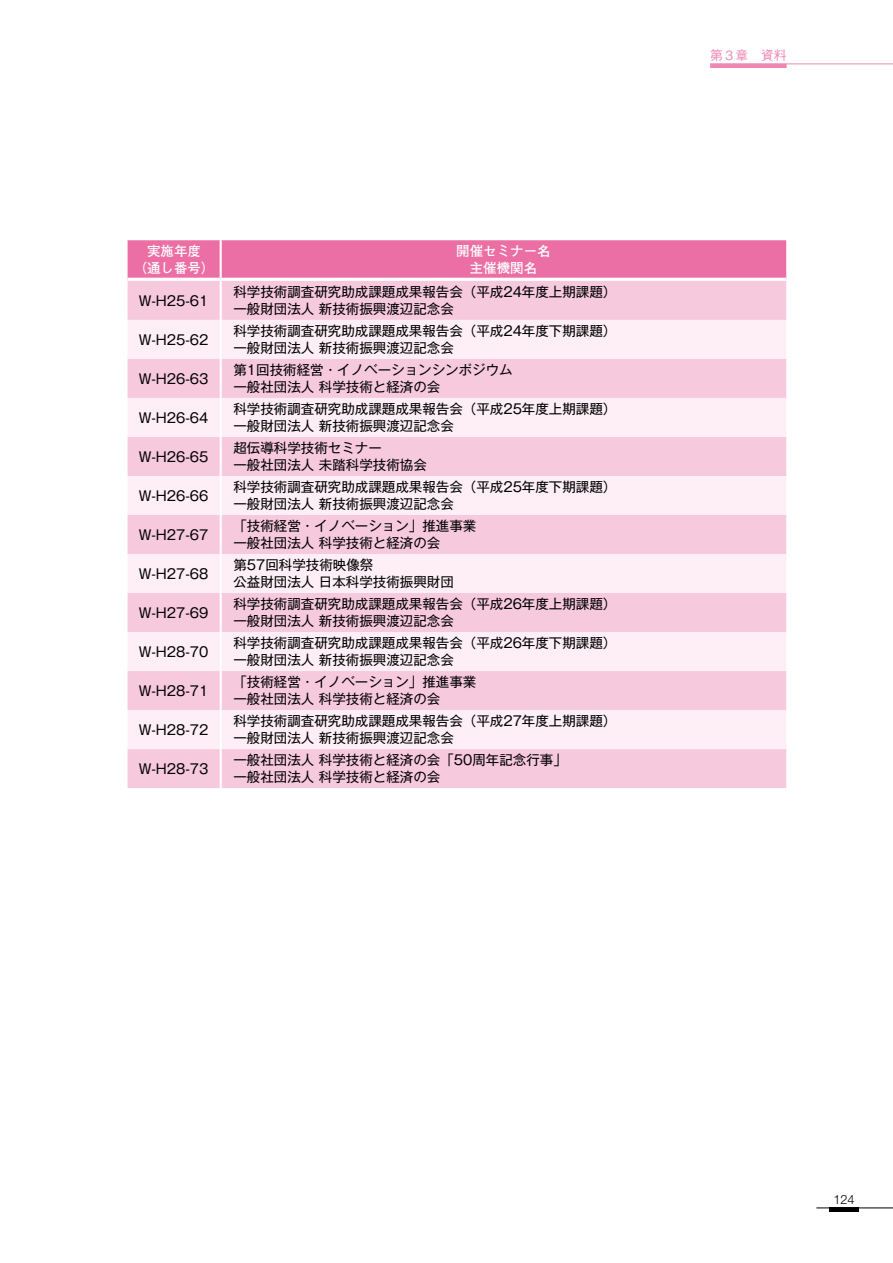
<style>
.page{position:relative;width:893px;height:1263px;background:#fff}
.page>*{position:absolute;margin:0;border:0;box-sizing:border-box;transform-origin:0 0}
.t1{font:13.5px/17px "Gothic MB101 Pr 6";color:#000}
.t2{font:700 13.5px/17px "Futo Go B101 Pr 6";color:#fff;text-align:center}
.t3{font:500 12.75px "Gothic BBB Pr 6";color:#ee87b4}
.t4{font:300 12.75px "Helvetica Neue";color:#000}
</style>
<div class="page">
<hr style="left:816px;top:1208px;width:77px;height:1px;background:#000">
<hr style="left:829px;top:1208px;width:30px;height:4px;background:#000">
<hr style="left:710px;top:64px;width:183px;height:1px;background:#ee87b4">
<hr style="left:710px;top:64px;width:77px;height:4px;background:#ee87b4">
<div style="left:128px;top:240px;width:658px;height:38px;background:#eb6ea5"></div>
<div style="left:128px;top:281px;width:658px;height:507px;background:#f7c9dd"></div>
<svg style="left:128px;top:320px;width:658px;height:429px;fill:#fdeff5"></svg>
<hr style="left:220px;top:281px;width:2px;height:39px;background:#fff">
<hr style="left:220px;top:320px;width:2px;height:39px;background:#fff">
<hr style="left:220px;top:359px;width:2px;height:39px;background:#fff">
<hr style="left:220px;top:398px;width:2px;height:39px;background:#fff">
<hr style="left:220px;top:437px;width:2px;height:39px;background:#fff">
<hr style="left:220px;top:476px;width:2px;height:39px;background:#fff">
<hr style="left:220px;top:515px;width:2px;height:39px;background:#fff">
<hr style="left:220px;top:554px;width:2px;height:39px;background:#fff">
<hr style="left:220px;top:593px;width:2px;height:39px;background:#fff">
<hr style="left:220px;top:632px;width:2px;height:39px;background:#fff">
<hr style="left:220px;top:671px;width:2px;height:39px;background:#fff">
<hr style="left:220px;top:710px;width:2px;height:39px;background:#fff">
<hr style="left:220px;top:749px;width:2px;height:39px;background:#fff">
<hr style="left:220px;top:240px;width:2px;height:38px;background:#fff">
<p class="t2" style="left:134px;top:242px;width:83px">実施年度<br>（通し番号）</p>
<p class="t2" style="left:456px;top:242px;width:96px">開催セミナー名主催機関名</p>
<p class="t1" style="left:139px;top:291px;width:71px">W-H25-61</p>
<p class="t1" style="left:233px;top:282px;width:384px">科学技術調査研究助成課題成果報告会（平成24年度上期課題）一般財団法人 新技術振興渡辺記念会</p>
<p class="t1" style="left:139px;top:330px;width:71px">W-H25-62</p>
<p class="t1" style="left:233px;top:321px;width:384px">科学技術調査研究助成課題成果報告会（平成24年度下期課題）一般財団法人 新技術振興渡辺記念会</p>
<p class="t1" style="left:139px;top:369px;width:71px">W-H26-63</p>
<p class="t1" style="left:233px;top:360px;width:281px">第1回技術経営・イノベーションシンポジウム一般社団法人 科学技術と経済の会</p>
<p class="t1" style="left:139px;top:408px;width:71px">W-H26-64</p>
<p class="t1" style="left:233px;top:399px;width:384px">科学技術調査研究助成課題成果報告会（平成25年度上期課題）一般財団法人 新技術振興渡辺記念会</p>
<p class="t1" style="left:139px;top:447px;width:71px">W-H26-65</p>
<p class="t1" style="left:233px;top:438px;width:195px">超伝導科学技術セミナー<br>一般社団法人 未踏科学技術協会</p>
<p class="t1" style="left:139px;top:486px;width:71px">W-H26-66</p>
<p class="t1" style="left:233px;top:478px;width:384px">科学技術調査研究助成課題成果報告会（平成25年度下期課題）一般財団法人 新技術振興渡辺記念会</p>
<p class="t1" style="left:139px;top:525px;width:71px">W-H27-67</p>
<p class="t1" style="left:233px;top:517px;width:245px">「技術経営・イノベーション」推進事業一般社団法人 科学技術と経済の会</p>
<p class="t1" style="left:139px;top:564px;width:71px">W-H27-68</p>
<p class="t1" style="left:233px;top:556px;width:222px">第57回科学技術映像祭<br>公益財団法人 日本科学技術振興財団</p>
<p class="t1" style="left:139px;top:603px;width:71px">W-H27-69</p>
<p class="t1" style="left:233px;top:595px;width:384px">科学技術調査研究助成課題成果報告会（平成26年度上期課題）一般財団法人 新技術振興渡辺記念会</p>
<p class="t1" style="left:139px;top:642px;width:71px">W-H28-70</p>
<p class="t1" style="left:233px;top:634px;width:384px">科学技術調査研究助成課題成果報告会（平成26年度下期課題）一般財団法人 新技術振興渡辺記念会</p>
<p class="t1" style="left:139px;top:681px;width:71px">W-H28-71</p>
<p class="t1" style="left:233px;top:673px;width:245px">「技術経営・イノベーション」推進事業一般社団法人 科学技術と経済の会</p>
<p class="t1" style="left:139px;top:720px;width:71px">W-H28-72</p>
<p class="t1" style="left:233px;top:712px;width:384px">科学技術調査研究助成課題成果報告会（平成27年度上期課題）一般財団法人 新技術振興渡辺記念会</p>
<p class="t1" style="left:139px;top:759px;width:71px">W-H28-73</p>
<p class="t1" style="left:233px;top:751px;width:335px">一般社団法人 科学技術と経済の会「50周年記念行事」一般社団法人 科学技術と経済の会</p>
<p class="t3" style="left:710px;top:45px;width:78px">第３章　資料</p>
<p class="t4" style="left:833px;top:1191px;width:23px">124</p>
</div>
